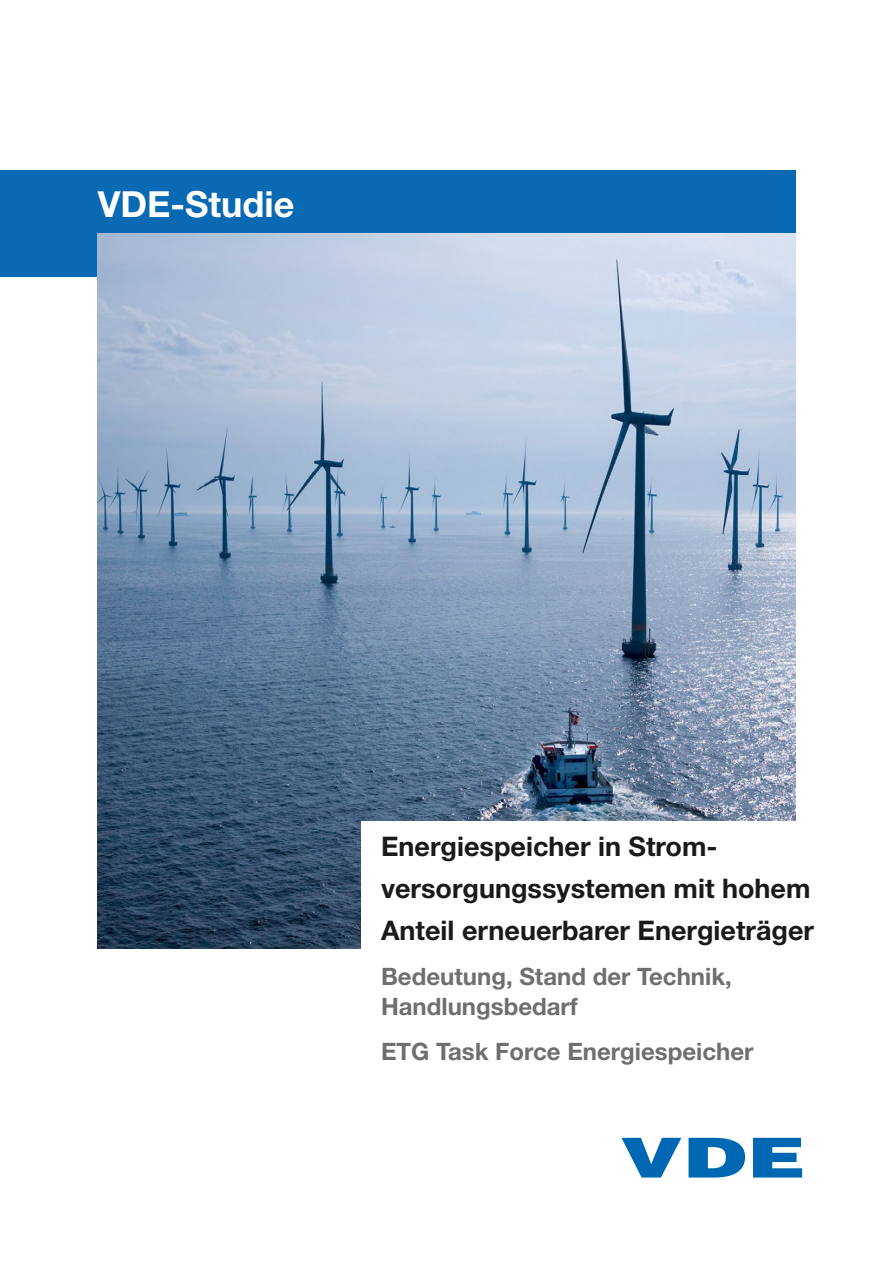
<style>
.page{position:relative;width:893px;height:1263px;background:#fff}
.page>*{position:absolute;margin:0;border:0;box-sizing:border-box;transform-origin:0 0}
.t1{font:700 36px "Helvetica Neue";color:#fff}
.t2{font:700 27px/42px "Helvetica Neue";color:#1a1a18}
.t3{font:700 24px/30px "Helvetica Neue";color:#6f6f6f}
</style>
<div class="page">
<div style="left:0;top:170px;width:795px;height:106px;background:#0969b2"></div>
<img style="left:98px;top:234px;width:697px;height:714px">
<div style="left:361px;top:821px;width:468px;height:147px;background:#fff"></div>
<svg style="left:621px;top:1138px;width:181px;height:39px"></svg>
<h1 class="t1" style="left:98px;top:182px;width:198px">VDE-Studie</h1>
<p class="t2" style="left:381px;top:825px;width:434px">Energiespeicher in Strom&shy;versorgungssystemen mit hohem<br>Anteil erneuerbarer Energieträger</p>
<p class="t3" style="left:381px;top:961px;width:352px">Bedeutung, Stand der Technik,<br>Handlungsbedarf</p>
<p class="t3" style="left:381px;top:1036px;width:374px">ETG Task Force Energiespeicher</p>
</div>
